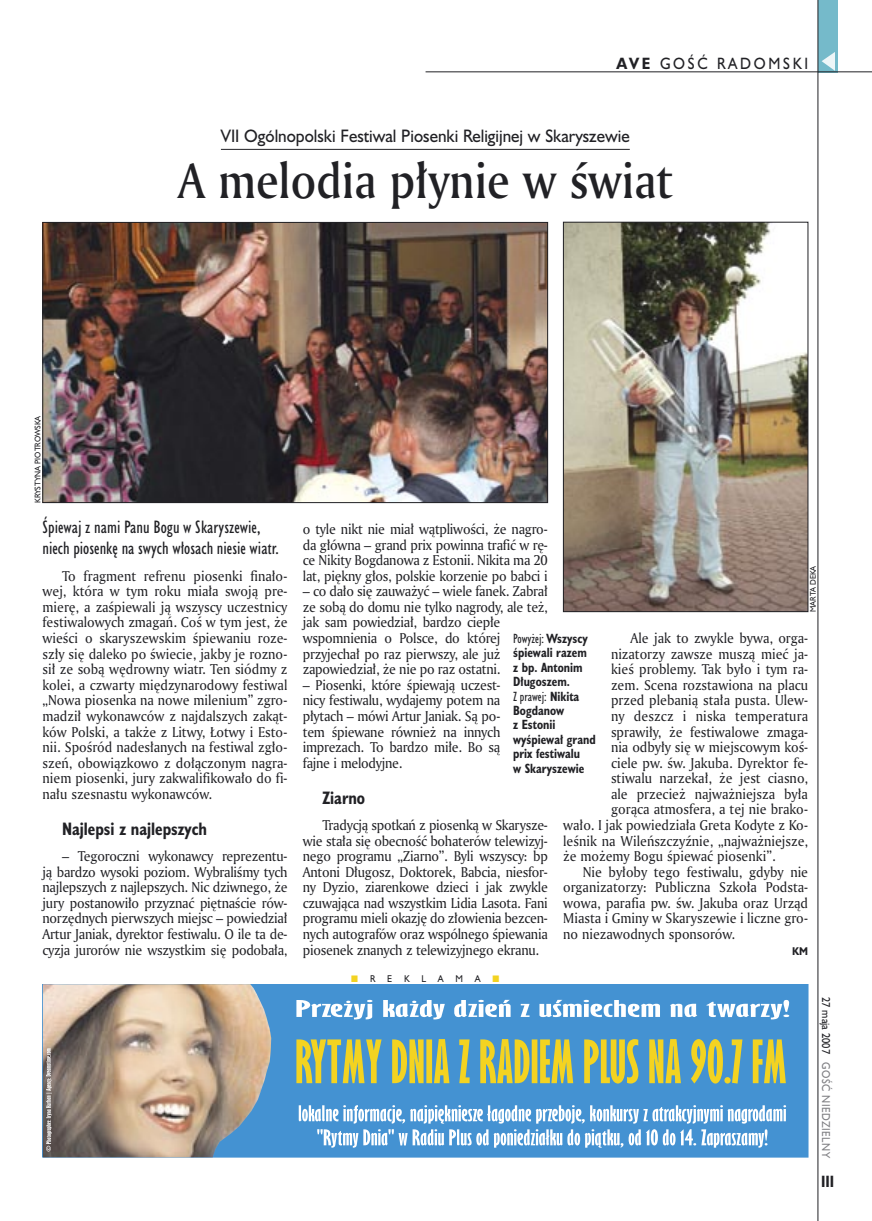
<style>
.page{position:relative;width:872px;height:1221px;background:#fff}
.page>*{position:absolute;margin:0;border:0;box-sizing:border-box;transform-origin:0 0}
._05a_tytyl_AmMd_32_pt{font:48px "Amerigo Md PL";color:#212125;scale:.9 1}
._06-4_lead_lokal_HuCn_11_pt{font:16.5px/21px "Humanst 521 Cn PL";color:#212125}
._04-3_nadtytul_lokal{font:16.5px "Humanst 521 PL";color:#212125;scale:.94 1}
._04_srodtytul_HuCB_11_pt{font:700 16.5px "Humanst 521 Cn PL";color:#212125;scale:.94 1}
._15b_temat_prawo{font:15px "Humanst 521 PL";letter-spacing:.2em;color:#212125;scale:.9 1}
._17_pagina_prawa{font:700 15px "Humanst 521 Cn PL";color:#212125;scale:.94 1}
._01_body_tekst{font:13.8px/15.6px "Amerigo PL";color:#212125;text-align:justify;scale:.94 1}
._01_body_tekst-2{font:13.8px/15.6px "Amerigo PL";letter-spacing:-.02em;color:#212125;scale:.94 1}
._09_podpis_zdjecia_HuCnB{font:700 12.3px/14.4px "Humanst 521 Cn PL";color:#212125;scale:.94 1}
._19a_data_prawa_GOSC{font:10.5px "Humanst 521 PL";letter-spacing:.05em;color:#7f7f83;scale:.9 1}
._19_data_prawa{font:10.5px "Humanst 521 PL";color:#212125;scale:.9 1}
._01_body_tekst-3{font:700 10.35px "Humanst 521 PL";color:#212125;scale:.9 1}
._19b_reklama_lewa{font:9px "Humanst 521 PL";color:#212125;scale:.94 1}
._09a_autor_zdjecia_Hu_5_pt{font:7.5px "Humanst 521 PL";color:#212125;scale:.94 1}
.s1{font-weight:700}
.s2{font-weight:400}
</style>
<div class="page">
<div style="left:818px;top:0;width:19px;height:72px;background:#75baca"></div>
<hr style="left:817px;top:0;width:1px;height:1220px;background:#212125">
<svg style="left:821px;top:52px;width:14px;height:19px"></svg>
<hr style="left:425px;top:72px;width:447px;height:1px;background:#212125">
<div style="left:43px;top:984px;width:765px;height:172px;background:#4492d2"></div>
<div style="left:43px;top:983px;width:765px;height:174px;border:1px solid #4492d2"></div>
<svg style="left:296px;top:999px;width:493px;height:20px"></svg>
<svg style="left:296px;top:1039px;width:490px;height:44px"></svg>
<img style="left:43px;top:984px;width:228px;height:173px">
<svg style="left:46px;top:1048px;width:6px;height:103px"></svg>
<svg style="left:299px;top:1105px;width:487px;height:42px"></svg>
<hr style="left:221px;top:149px;width:409px;height:1px;background:#212125">
<img style="left:45px;top:224px;width:501px;height:277px">
<div style="left:43px;top:222px;width:505px;height:281px;border:1px solid #212125"></div>
<img style="left:565px;top:224px;width:241px;height:386px">
<div style="left:563px;top:222px;width:245px;height:390px;border:1px solid #212125"></div>
<p class="_15b_temat_prawo" style="left:616px;top:53px;width:215px"><span class="s1">AVE</span> GOŚĆ RADOMSKI</p>
<p class="_09a_autor_zdjecia_Hu_5_pt" style="left:33px;top:503px;width:95px;rotate:-90deg">KRYSTYNA PIOTROWSKA</p>
<p class="_04-3_nadtytul_lokal" style="left:221px;top:125px;width:436px">VII Ogólnopolski Festiwal Piosenki Religijnej w Skaryszewie</p>
<p class="_05a_tytyl_AmMd_32_pt" style="left:178px;top:149px;width:551px">A melodia płynie w świat</p>
<p class="_06-4_lead_lokal_HuCn_11_pt" style="left:43px;top:516px;width:238px">Śpiewaj z nami Panu Bogu w Skaryszewie, niech piosenkę na swych włosach niesie wiatr.</p>
<p class="_01_body_tekst" style="left:43px;top:567px;width:262px;text-indent:20px">To fragment refrenu piosenki finało&shy;wej, która w tym roku miała swoją pre&shy;mierę, a zaśpiewali ją wszyscy uczestnicy festiwalowych zmagań. Coś w tym jest, że wieści o skaryszewskim śpiewaniu roze&shy;szły się daleko po świecie, jakby je rozno&shy;sił ze sobą wędrowny wiatr. Ten siódmy z kolei, a czwarty międzynarodowy festiwal „Nowa piosenka na nowe milenium” zgro&shy;madził wykonawców z najdalszych zakąt&shy;ków Polski, a także z Litwy, Łotwy i Esto&shy;nii. Spośród nadesłanych na festiwal zgło&shy;szeń, obowiązkowo z dołączonym nagra&shy;niem piosenki, jury zakwalifikowało do fi&shy;nału szesnastu wykonawców.</p>
<p class="_04_srodtytul_HuCB_11_pt" style="left:62px;top:817px;width:156px">Najlepsi z najlepszych</p>
<p class="_01_body_tekst" style="left:43px;top:848px;width:262px;text-indent:20px">– Tegoroczni wykonawcy reprezentu&shy;ją bardzo wysoki poziom. Wybraliśmy tych najlepszych z najlepszych. Nic dziwnego, że jury postanowiło przyznać piętnaście rów&shy;norzędnych pierwszych miejsc – powiedział Artur Janiak, dyrektor festiwalu. O ile ta de&shy;cyzja jurorów nie wszystkim się podobała,</p>
<p class="_01_body_tekst" style="left:303px;top:521px;width:262px">o tyle nikt nie miał wątpliwości, że nagro&shy;da główna – grand prix powinna trafić w rę&shy;ce Nikity Bogdanowa z Estonii. Nikita ma 20 lat, piękny głos, polskie korzenie po babci i</p>
<p class="_01_body_tekst-2" style="left:303px;top:583px;width:262px">– co dało się zauważyć – wiele fanek. Zabrał ze sobą do domu nie tylko nagrody, ale też, jak sam powiedział, bardzo ciepłe wspomnienia o Polsce, do której przyjechał po raz pierwszy, ale już zapowiedział, że nie po raz ostatni.</p>
<p class="_01_body_tekst" style="left:303px;top:676px;width:212px">– Piosenki, które śpiewają uczest&shy;nicy festiwalu, wydajemy potem na płytach – mówi Artur Janiak. Są po&shy;tem śpiewane również na innych imprezach. To bardzo miłe. Bo są fajne i melodyjne.</p>
<p class="_04_srodtytul_HuCB_11_pt" style="left:322px;top:786px;width:47px">Ziarno</p>
<p class="_01_body_tekst" style="left:303px;top:816px;width:262px;text-indent:20px">Tradycją spotkań z piosenką w Skarysze&shy;wie stała się obecność bohaterów telewizyj&shy;nego programu „Ziarno”. Byli wszyscy: bp Antoni Długosz, Doktorek, Babcia, niesfor&shy;ny Dyzio, ziarenkowe dzieci i jak zwykle czuwająca nad wszystkim Lidia Lasota. Fani programu mieli okazję do złowienia bezcen&shy;nych autografów oraz wspólnego śpiewania piosenek znanych z telewizyjnego ekranu.</p>
<p class="_09a_autor_zdjecia_Hu_5_pt" style="left:807px;top:612px;width:51px;rotate:-90deg">MARTA DEKA</p>
<p class="_01_body_tekst" style="left:630px;top:630px;width:190px">Ale jak to zwykle bywa, orga-</p>
<p class="_01_body_tekst" style="left:611px;top:645px;width:211px">nizatorzy zawsze muszą mieć ja-</p>
<p class="_01_body_tekst" style="left:611px;top:661px;width:211px">kieś problemy. Tak było i tym ra-</p>
<p class="_01_body_tekst" style="left:611px;top:676px;width:211px">zem. Scena rozstawiona na placu</p>
<p class="_01_body_tekst" style="left:611px;top:692px;width:211px">przed plebanią stała pusta. Ulew-</p>
<p class="_01_body_tekst" style="left:611px;top:707px;width:211px">ny deszcz i niska temperatura</p>
<p class="_01_body_tekst" style="left:611px;top:723px;width:211px">sprawiły, że festiwalowe zmaga-</p>
<p class="_01_body_tekst" style="left:611px;top:739px;width:211px">nia odbyły się w miejscowym koś-</p>
<p class="_01_body_tekst" style="left:611px;top:754px;width:211px">ciele pw. św. Jakuba. Dyrektor fe-</p>
<p class="_01_body_tekst" style="left:611px;top:770px;width:211px">stiwalu narzekał, że jest ciasno,</p>
<p class="_01_body_tekst" style="left:611px;top:785px;width:211px">ale przecież najważniejsza była</p>
<p class="_01_body_tekst" style="left:611px;top:801px;width:211px">gorąca atmosfera, a tej nie brako-</p>
<p class="_01_body_tekst" style="left:563px;top:816px;width:262px">wało. I jak powiedziała Greta Kodyte z Ko-</p>
<p class="_01_body_tekst" style="left:563px;top:832px;width:262px">leśnik na Wileńszczyźnie, „najważniejsze,</p>
<p class="_01_body_tekst" style="left:563px;top:848px;width:227px">że możemy Bogu śpiewać piosenki”.</p>
<p class="_01_body_tekst" style="left:563px;top:863px;width:262px;text-indent:20px">Nie byłoby tego festiwalu, gdyby nie organizatorzy: Publiczna Szkoła Podsta&shy;wowa, parafia pw. św. Jakuba oraz Urząd Miasta i Gminy w Skaryszewie i liczne gro&shy;no niezawodnych sponsorów.</p>
<p class="_01_body_tekst-3" style="left:792px;top:943px;width:19px">KM</p>
<p class="_09_podpis_zdjecia_HuCnB" style="left:513px;top:630px;width:81px"><span class="s2">Powyżej:</span> Wszyscy śpiewali razem z bp. Antonim<br>Długoszem.</p>
<p class="_09_podpis_zdjecia_HuCnB" style="left:513px;top:688px;width:89px"><span class="s2">Z prawej:</span> Nikita<br>Bogdanow<br>z Estonii wyśpiewał grand prix festiwalu<br>w Skaryszewie</p>
<p class="_19b_reklama_lewa" style="left:370px;top:972px;width:7px">R</p>
<p class="_19b_reklama_lewa" style="left:387px;top:972px;width:7px">E</p>
<p class="_19b_reklama_lewa" style="left:404px;top:972px;width:8px">K</p>
<p class="_19b_reklama_lewa" style="left:421px;top:972px;width:6px">L</p>
<p class="_19b_reklama_lewa" style="left:438px;top:972px;width:8px">A</p>
<p class="_19b_reklama_lewa" style="left:455px;top:972px;width:9px">M</p>
<p class="_19b_reklama_lewa" style="left:475px;top:972px;width:8px">A</p>
<p class="_19_data_prawa" style="left:833px;top:996px;width:64px;rotate:90deg">27 maja 2007</p>
<p class="_19a_data_prawa_GOSC" style="left:833px;top:1062px;width:108px;rotate:90deg">GOŚĆ NIEDZIELNY</p>
<p class="_17_pagina_prawa" style="left:821px;top:1171px;width:15px">III</p>
</div>
